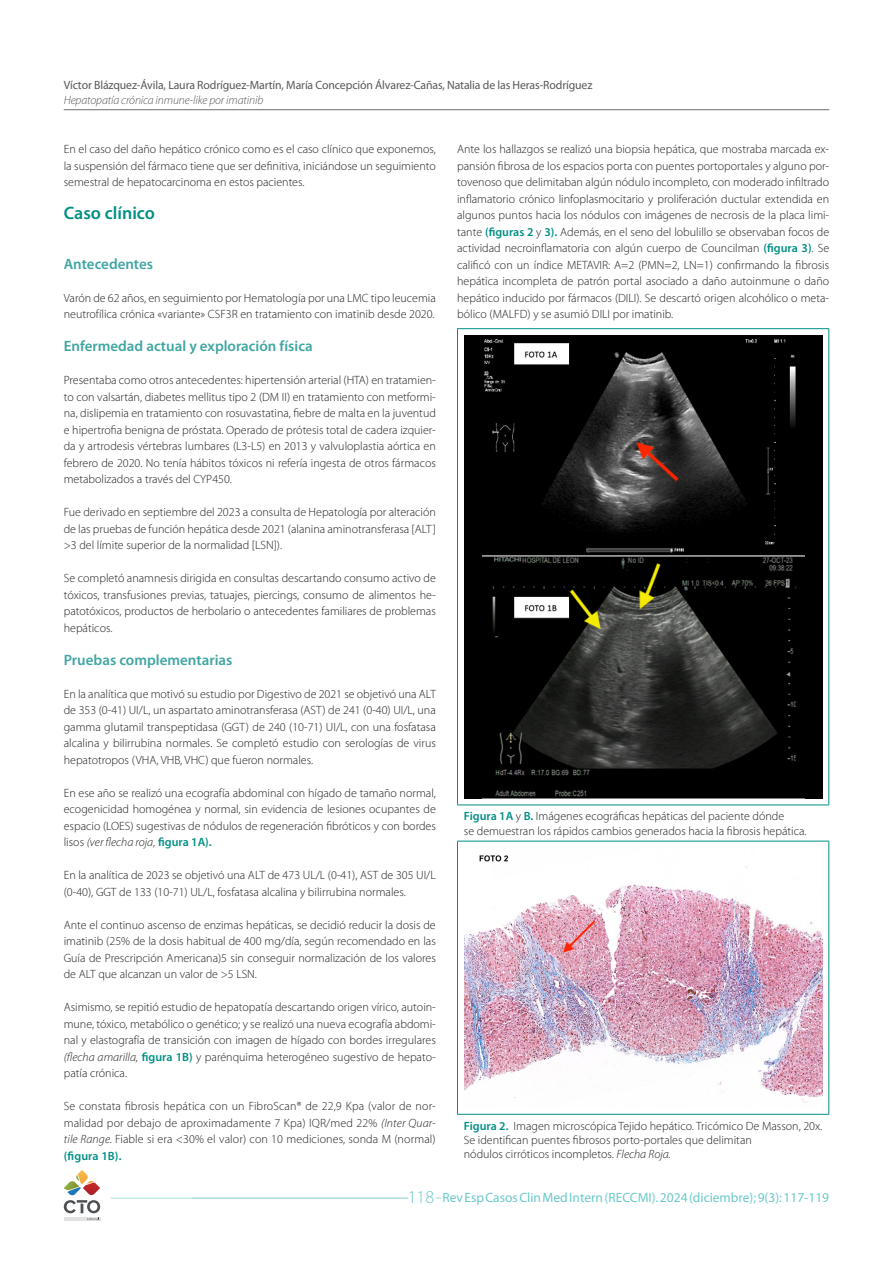
<style>
.page{position:relative;width:893px;height:1263px;background:#fff}
.page>*{position:absolute;margin:0;border:0;box-sizing:border-box;transform-origin:0 0}
._02_Primer_Orden{font:600 18px "Myriad Pro";color:#008f85}
._02_Segundo_Orden{font:600 15px "Myriad Pro";color:#40a6a2}
.t1{font:13.5px "Myriad Pro";color:#6bc9cb}
._01_Texto_comun{font:300 12px/16.5px "Myriad Pro";color:#231f20;text-align:justify}
.t2{font:12px "Myriad Pro";letter-spacing:-.01em;color:#57585a}
.t3{font:italic 300 12px "Myriad Pro";letter-spacing:-.01em;color:#57585a}
.s1{font-style:italic}
.s2{font-weight:600;color:#008f85}
.s3{font-weight:300;font-size:18px}
</style>
<div class="page">
<hr style="left:64px;top:109px;width:765px;height:1px;background:#6c6d70">
<hr style="left:64px;top:1217px;width:36px;height:4px;background:#e1e2e1">
<svg style="left:64px;top:1170px;width:36px;height:50px"></svg>
<hr style="left:111px;top:1198px;width:297px;height:1px;background:#a8dcdd">
<hr style="left:457px;top:328px;width:372px;height:1px;background:#008f85">
<hr style="left:457px;top:329px;width:1px;height:475px;background:#008f85">
<hr style="left:828px;top:329px;width:1px;height:475px;background:#008f85">
<hr style="left:457px;top:804px;width:372px;height:1px;background:#008f85">
<div style="left:464px;top:335px;width:358px;height:463px;background:#000"></div>
<img style="left:482px;top:338px;width:322px;height:459px">
<hr style="left:457px;top:841px;width:372px;height:1px;background:#008f85">
<hr style="left:457px;top:841px;width:1px;height:273px;background:#008f85">
<hr style="left:828px;top:841px;width:1px;height:273px;background:#008f85">
<hr style="left:457px;top:1114px;width:372px;height:1px;background:#008f85">
<img style="left:464px;top:855px;width:358px;height:248px">
<p class="t2" style="left:64px;top:78px;width:530px">Víctor Blázquez-Ávila, Laura Rodríguez-Martín, María Concepción Álvarez-Cañas, Natalia de las Heras-Rodríguez</p>
<p class="t3" style="left:64px;top:93px;width:201px">Hepatopatía crónica inmune-like por imatinib</p>
<p class="_01_Texto_comun" style="left:64px;top:141px;width:374px">En el caso del daño hepático crónico como es el caso clínico que exponemos, la suspensión del fármaco tiene que ser definitiva, iniciándose un seguimiento semestral de hepatocarcinoma en estos pacientes.</p>
<p class="_02_Primer_Orden" style="left:64px;top:202px;width:93px">Caso clínico</p>
<p class="_02_Segundo_Orden" style="left:64px;top:254px;width:91px">Antecedentes</p>
<p class="_01_Texto_comun" style="left:64px;top:289px;width:374px">Varón de 62 años, en seguimiento por Hematología por una LMC tipo leucemia neutrofílica crónica «variante» CSF3R en tratamiento con imatinib desde 2020.</p>
<p class="_02_Segundo_Orden" style="left:64px;top:336px;width:250px">Enfermedad actual y exploración física</p>
<p class="_01_Texto_comun" style="left:64px;top:372px;width:374px">Presentaba como otros antecedentes: hipertensión arterial (HTA) en tratamien&shy;to con valsartán, diabetes mellitus tipo 2 (DM II) en tratamiento con metformi&shy;na, dislipemia en tratamiento con rosuvastatina, fiebre de malta en la juventud e hipertrofia benigna de próstata. Operado de prótesis total de cadera izquier&shy;da y artrodesis vértebras lumbares (L3-L5) en 2013 y valvuloplastia aórtica en febrero de 2020. No tenía hábitos tóxicos ni refería ingesta de otros fármacos metabolizados a través del CYP450.</p>
<p class="_01_Texto_comun" style="left:64px;top:504px;width:374px">Fue derivado en septiembre del 2023 a consulta de Hepatología por alteración de las pruebas de función hepática desde 2021 (alanina aminotransferasa [ALT] &gt;3 del límite superior de la normalidad [LSN]).</p>
<p class="_01_Texto_comun" style="left:64px;top:570px;width:374px">Se completó anamnesis dirigida en consultas descartando consumo activo de tóxicos, transfusiones previas, tatuajes, piercings, consumo de alimentos he&shy;patotóxicos, productos de herbolario o antecedentes familiares de problemas hepáticos.</p>
<p class="_02_Segundo_Orden" style="left:64px;top:650px;width:170px">Pruebas complementarias</p>
<p class="_01_Texto_comun" style="left:64px;top:685px;width:374px">En la analítica que motivó su estudio por Digestivo de 2021 se objetivó una ALT de 353 (0-41) UI/L, un aspartato aminotransferasa (AST) de 241 (0-40) UI/L, una gamma glutamil transpeptidasa (GGT) de 240 (10-71) UI/L, con una fosfatasa alcalina y bilirrubina normales. Se completó estudio con serologías de virus hepatotropos (VHA, VHB, VHC) que fueron normales.</p>
<p class="_01_Texto_comun" style="left:64px;top:784px;width:374px">En ese año se realizó una ecografía abdominal con hígado de tamaño normal, ecogenicidad homogénea y normal, sin evidencia de lesiones ocupantes de espacio (LOES) sugestivas de nódulos de regeneración fibróticos y con bordes lisos <span class="s1">(ver flecha roja,</span> <span class="s2">figura 1A).</span></p>
<p class="_01_Texto_comun" style="left:64px;top:867px;width:374px">En la analítica de 2023 se objetivó una ALT de 473 UL/L (0-41), AST de 305 UI/L (0-40), GGT de 133 (10-71) UL/L, fosfatasa alcalina y bilirrubina normales.</p>
<p class="_01_Texto_comun" style="left:64px;top:916px;width:374px">Ante el continuo ascenso de enzimas hepáticas, se decidió reducir la dosis de imatinib (25% de la dosis habitual de 400 mg/día, según recomendado en las Guía de Prescripción Americana)5 sin conseguir normalización de los valores de ALT que alcanzan un valor de &gt;5 LSN.</p>
<p class="_01_Texto_comun" style="left:64px;top:999px;width:374px">Asimismo, se repitió estudio de hepatopatía descartando origen vírico, autoin&shy;mune, tóxico, metabólico o genético; y se realizó una nueva ecografía abdomi&shy;nal y elastografía de transición con imagen de hígado con bordes irregulares <span class="s1">(flecha amarilla,</span> <span class="s2">figura 1B)</span> y parénquima heterogéneo sugestivo de hepato&shy;patía crónica.</p>
<p class="_01_Texto_comun" style="left:64px;top:1098px;width:374px">Se constata fibrosis hepática con un FibroScan® de 22,9 Kpa (valor de nor&shy;malidad por debajo de aproximadamente 7 Kpa) IQR/med 22% <span class="s1">(Inter Quar&shy;tile Range.</span> Fiable si era &lt;30% el valor) con 10 mediciones, sonda M (normal) <span class="s2">(figura 1B).</span></p>
<p class="_01_Texto_comun" style="left:457px;top:141px;width:374px">Ante los hallazgos se realizó una biopsia hepática, que mostraba marcada ex&shy;pansión fibrosa de los espacios porta con puentes portoportales y alguno por&shy;tovenoso que delimitaban algún nódulo incompleto, con moderado infiltrado inflamatorio crónico linfoplasmocitario y proliferación ductular extendida en algunos puntos hacia los nódulos con imágenes de necrosis de la placa limi&shy;tante <span class="s2">(figuras 2</span> y <span class="s2">3).</span> Además, en el seno del lobulillo se observaban focos de actividad necroinflamatoria con algún cuerpo de Councilman <span class="s2">(figura 3)</span>. Se calificó con un índice METAVIR: A=2 (PMN=2, LN=1) confirmando la fibrosis hepática incompleta de patrón portal asociado a daño autoinmune o daño hepático inducido por fármacos (DILI). Se descartó origen alcohólico o meta&shy;bólico (MALFD) y se asumió DILI por imatinib.</p>
<p class="_01_Texto_comun" style="left:464px;top:809px;width:344px;line-height:14.4px"><span class="s2">Figura 1A</span> y <span class="s2">B.</span> Imágenes ecográficas hepáticas del paciente dónde<br>se demuestran los rápidos cambios generados hacia la fibrosis hepática.</p>
<p class="_01_Texto_comun" style="left:464px;top:1119px;width:360px;line-height:14.4px;text-align:left"><span class="s2">Figura 2.</span> Imagen microscópica Tejido hepático. Tricómico De Masson, 20x.<br>Se identifican puentes fibrosos porto-portales que delimitan<br>nódulos cirróticos incompletos. <span class="s1">Flecha Roja.</span></p>
<p class="t1" style="left:408px;top:1189px;width:423px"><span class="s3">118</span> Rev Esp Casos Clin Med Intern (RECCMI). 2024 (diciembre); 9(3): 117-119</p>
</div>
